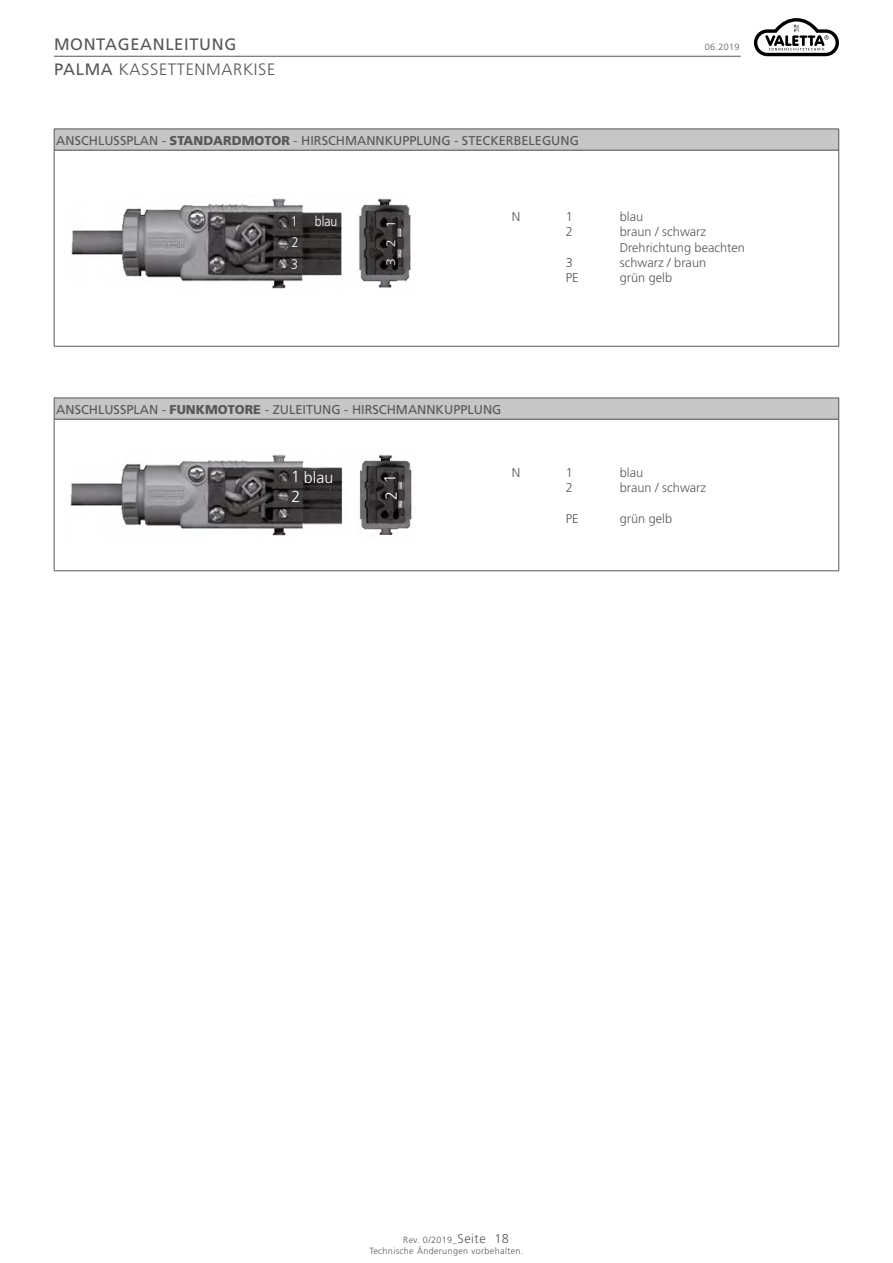
<style>
.page{position:relative;width:893px;height:1263px;background:#fff}
.page>*{position:absolute;margin:0;border:0;box-sizing:border-box;transform-origin:0 0}
.t1{font:300 16.5px "Frutiger";letter-spacing:.04em;color:#575756}
.t2{font:16.5px "Frutiger";letter-spacing:.04em;color:#575756}
.t3{font:300 15.9px/18.8px "Frutiger";color:#fff}
.t4{font:300 13.8px/21.6px "Frutiger";color:#fff;scale:.89 1}
.t5{font:12.75px "Frutiger";color:#575756}
.t6{font:300 12.75px/15.3px "Frutiger";color:#575756}
.t7{font:300 12.3px "Frutiger";color:#fff;scale:1.12 1}
.t8{font:300 9px "Frutiger";letter-spacing:.04em;color:#575756}
.s1{font-weight:400}
.s2{font-weight:900}
.s3{font-size:12.75px}
</style>
<div class="page">
<svg style="left:754px;top:18px;width:85px;height:38px"></svg>
<hr style="left:54px;top:56px;width:687px;height:1px;background:#575756">
<div style="left:54px;top:129px;width:785px;height:21px;background:#c6c6c6"></div>
<hr style="left:54px;top:129px;width:785px;height:1px;background:#575756">
<svg style="left:54px;top:129px;width:1px;height:21px"></svg>
<svg style="left:838px;top:129px;width:1px;height:21px"></svg>
<hr style="left:54px;top:150px;width:785px;height:1px;background:#575756">
<hr style="left:54px;top:150px;width:1px;height:196px;background:#575756">
<hr style="left:838px;top:150px;width:1px;height:196px;background:#575756">
<hr style="left:54px;top:346px;width:785px;height:1px;background:#575756">
<div style="left:54px;top:398px;width:785px;height:21px;background:#c6c6c6"></div>
<hr style="left:54px;top:398px;width:785px;height:1px;background:#575756">
<svg style="left:54px;top:398px;width:1px;height:21px"></svg>
<svg style="left:838px;top:398px;width:1px;height:21px"></svg>
<hr style="left:54px;top:419px;width:785px;height:1px;background:#575756">
<hr style="left:54px;top:419px;width:1px;height:152px;background:#575756">
<hr style="left:838px;top:419px;width:1px;height:152px;background:#575756">
<hr style="left:54px;top:570px;width:785px;height:1px;background:#575756">
<img style="left:71px;top:198px;width:340px;height:91px">
<img style="left:70px;top:454px;width:342px;height:82px">
<p class="t2" style="left:54px;top:34px;width:184px">MONTAGEANLEITUNG</p>
<p class="t8" style="left:705px;top:42px;width:36px">06.2019</p>
<p class="t1" style="left:54px;top:60px;width:223px"><span class="s1">PALMA</span> KASSETTENMARKISE</p>
<p class="t5" style="left:56px;top:133px;width:524px">ANSCHLUSSPLAN - <span class="s2">STANDARDMOTOR</span> - HIRSCHMANNKUPPLUNG - STECKERBELEGUNG</p>
<p class="t4" style="left:291px;top:211px;width:54px">1 blau<br>2<br>3</p>
<p class="t7" style="left:384px;top:266px;width:43px;rotate:-90deg">321</p>
<p class="t6" style="left:512px;top:209px;width:10px">N</p>
<p class="t6" style="left:566px;top:209px;width:9px">1</p>
<p class="t6" style="left:620px;top:209px;width:25px">blau</p>
<p class="t6" style="left:566px;top:224px;width:9px">2</p>
<p class="t6" style="left:620px;top:224px;width:127px">braun / schwarz<br>Drehrichtung beachten</p>
<p class="t6" style="left:566px;top:255px;width:9px">3</p>
<p class="t6" style="left:620px;top:255px;width:88px">schwarz / braun</p>
<p class="t6" style="left:566px;top:270px;width:14px">PE</p>
<p class="t6" style="left:620px;top:270px;width:54px">grün gelb</p>
<p class="t5" style="left:56px;top:402px;width:447px">ANSCHLUSSPLAN - <span class="s2">FUNKMOTORE</span> - ZULEITUNG - HIRSCHMANNKUPPLUNG</p>
<p class="t3" style="left:291px;top:469px;width:44px">1 blau<br>2</p>
<p class="t3" style="left:381px;top:483px;width:10px;rotate:-90deg">1</p>
<p class="t3" style="left:382px;top:500px;width:10px;rotate:-90deg">2</p>
<p class="t6" style="left:512px;top:465px;width:10px">N</p>
<p class="t6" style="left:566px;top:465px;width:9px">1</p>
<p class="t6" style="left:620px;top:465px;width:25px">blau</p>
<p class="t6" style="left:566px;top:480px;width:9px">2</p>
<p class="t6" style="left:620px;top:480px;width:88px">braun / schwarz</p>
<p class="t6" style="left:566px;top:511px;width:14px">PE</p>
<p class="t6" style="left:620px;top:511px;width:54px">grün gelb</p>
<p class="t8" style="left:403px;top:1234px;width:107px">Rev. 0/2019_<span class="s3">Seite 18</span></p>
<p class="t8" style="left:369px;top:1246px;width:155px">Technische Änderungen vorbehalten.</p>
</div>
